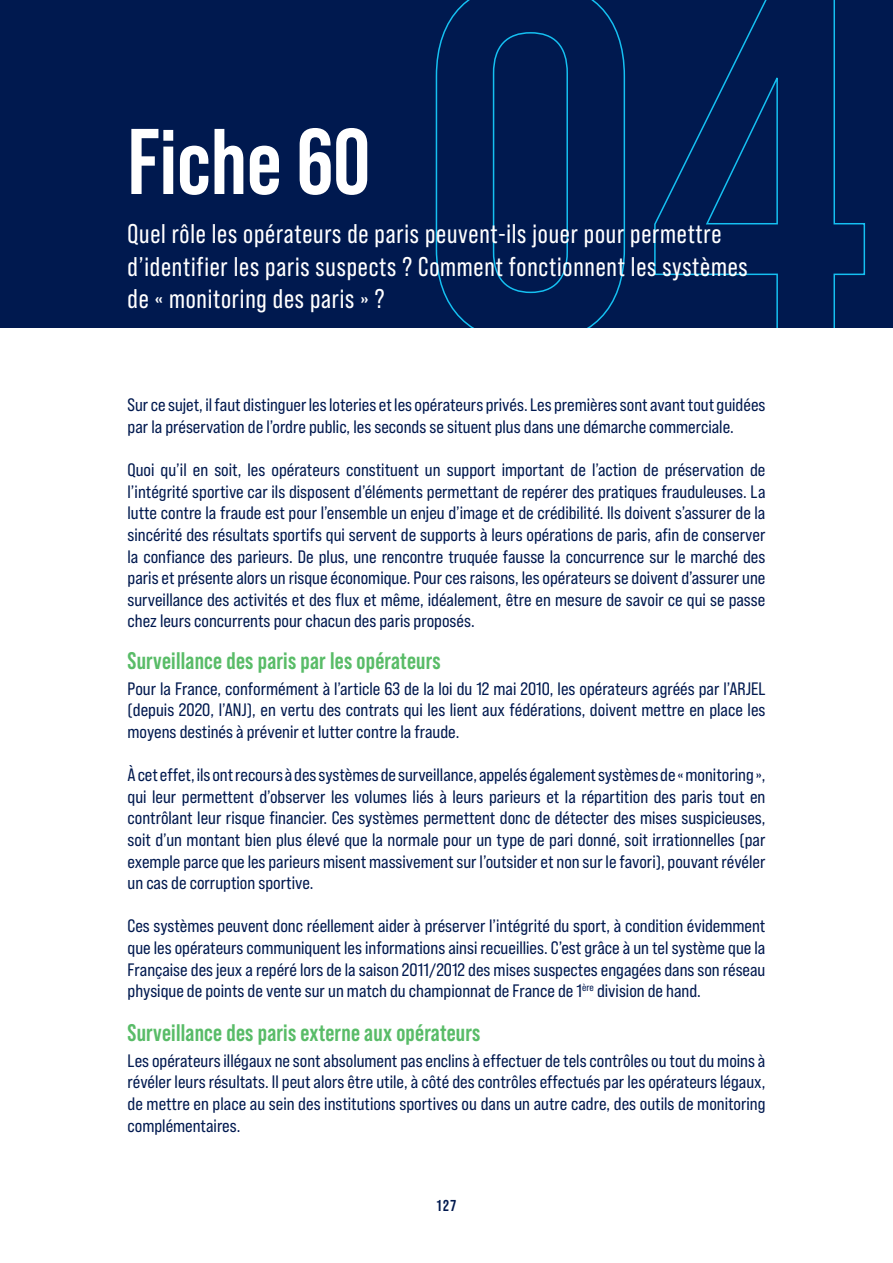
<style>
.page{position:relative;width:893px;height:1263px;background:#fff}
.page>*{position:absolute;margin:0;border:0;box-sizing:border-box;transform-origin:0 0}
.Titre_62_pt{font:700 93px "Bebas Neue Pro";color:#fff}
.Sous-titre_18_pt{font:27px/32.4px "Bebas Neue Pro";letter-spacing:.03em;color:#fff}
.Texte_courant_12_pt{font:700 24px "Bebas Neue Pro";letter-spacing:.01em;color:#59bc68}
.Texte_courant_12_pt-2{font:18px/21.6px "Bebas Neue Pro Sm E Rg";color:#00194f;text-align:justify}
.t1{font:700 15.75px "Bebas Neue Pro";color:#00194f}
</style>
<div class="page">
<div style="left:0;top:0;width:893px;height:327px;background:#00194f"></div>
<svg style="left:435px;top:0;width:191px;height:327px"></svg>
<svg style="left:654px;top:0;width:212px;height:327px"></svg>
<p class="Titre_62_pt" style="left:128px;top:109px;width:244px">Fiche 60</p>
<p class="Sous-titre_18_pt" style="left:128px;top:218px;width:622px">Quel rôle les opérateurs de paris peuvent-ils jouer pour permettre d’identifier les paris suspects ? Comment fonctionnent les systèmes de « monitoring des paris » ?</p>
<p class="Texte_courant_12_pt-2" style="left:128px;top:394px;width:639px">Sur ce sujet, il faut distinguer les loteries et les opérateurs privés. Les premières sont avant tout guidées par la préservation de l’ordre public, les seconds se situent plus dans une démarche commerciale.</p>
<p class="Texte_courant_12_pt-2" style="left:128px;top:459px;width:639px">Quoi qu’il en soit, les opérateurs constituent un support important de l’action de préservation de l’intégrité sportive car ils disposent d’éléments permettant de repérer des pratiques frauduleuses. La lutte contre la fraude est pour l’ensemble un enjeu d’image et de crédibilité. Ils doivent s’assurer de la sincérité des résultats sportifs qui servent de supports à leurs opérations de paris, afin de conserver la confiance des parieurs. De plus, une rencontre truquée fausse la concurrence sur le marché des paris et présente alors un risque économique. Pour ces raisons, les opérateurs se doivent d’assurer une surveillance des activités et des flux et même, idéalement, être en mesure de savoir ce qui se passe chez leurs concurrents pour chacun des paris proposés.</p>
<p class="Texte_courant_12_pt" style="left:128px;top:646px;width:315px">Surveillance des paris par les opérateurs</p>
<p class="Texte_courant_12_pt-2" style="left:128px;top:677px;width:639px">Pour la France, conformément à l’article 63 de la loi du 12 mai 2010, les opérateurs agréés par l’ARJEL (depuis 2020, l’ANJ), en vertu des contrats qui les lient aux fédérations, doivent mettre en place les moyens destinés à prévenir et lutter contre la fraude.</p>
<p class="Texte_courant_12_pt-2" style="left:128px;top:764px;width:639px">À cet effet, ils ont recours à des systèmes de surveillance, appelés également systèmes de « monitoring », qui leur permettent d’observer les volumes liés à leurs parieurs et la répartition des paris tout en contrôlant leur risque financier. Ces systèmes permettent donc de détecter des mises suspicieuses, soit d’un montant bien plus élevé que la normale pour un type de pari donné, soit irrationnelles (par exemple parce que les parieurs misent massivement sur l’outsider et non sur le favori), pouvant révéler un cas de corruption sportive.</p>
<p class="Texte_courant_12_pt-2" style="left:128px;top:915px;width:639px">Ces systèmes peuvent donc réellement aider à préserver l’intégrité du sport, à condition évidemment que les opérateurs communiquent les informations ainsi recueillies. C’est grâce à un tel système que la Française des jeux a repéré lors de la saison 2011/2012 des mises suspectes engagées dans son réseau physique de points de vente sur un match du championnat de France de 1<sup>ère</sup> division de hand.</p>
<p class="Texte_courant_12_pt" style="left:128px;top:1018px;width:354px">Surveillance des paris externe aux opérateurs</p>
<p class="Texte_courant_12_pt-2" style="left:128px;top:1049px;width:639px">Les opérateurs illégaux ne sont absolument pas enclins à effectuer de tels contrôles ou tout du moins à révéler leurs résultats. Il peut alors être utile, à côté des contrôles effectués par les opérateurs légaux, de mettre en place au sein des institutions sportives ou dans un autre cadre, des outils de monitoring complémentaires.</p>
<p class="t1" style="left:437px;top:1196px;width:21px">127</p>
</div>
